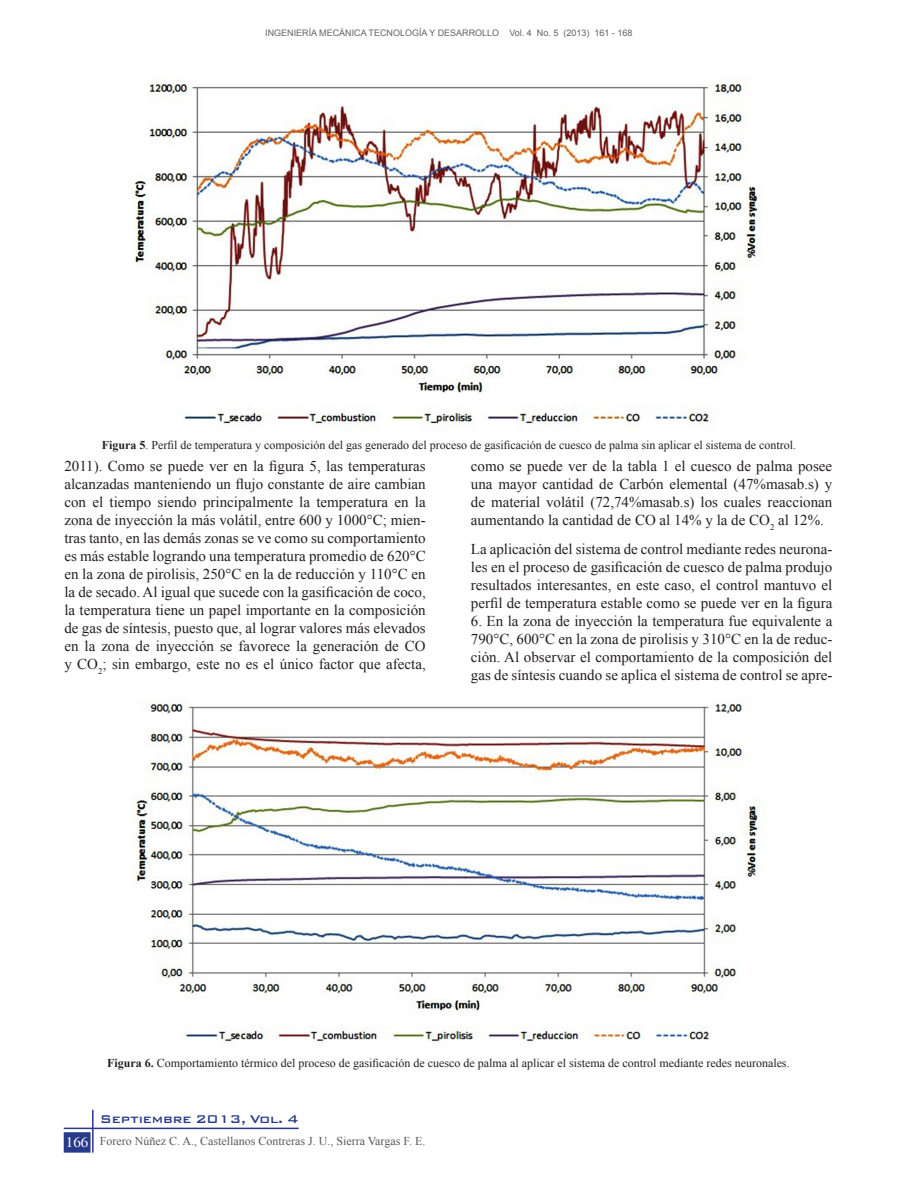
<style>
.page{position:relative;width:918px;height:1188px;background:#fff}
.page>*{position:absolute;margin:0;border:0;box-sizing:border-box;transform-origin:0 0}
.t1{font:15px/18px "Times New Roman";color:#231f20;text-align:justify}
.t2{font:500 15px "Bank Gothic BT";letter-spacing:-.01em;color:#27398a}
.t3{font:15px "Times";color:#fff}
.t4{font:12px "Times New Roman";color:#231f20}
.t5{font:12px "Times New Roman";color:#57585a}
.Normal_somim{font:9px "Arial";color:#636366}
.s1{font-weight:700}
</style>
<div class="page">
<div style="left:64px;top:1132px;width:27px;height:21px;background:#27398a;border:2px solid #27398a"></div>
<hr style="left:92px;top:1110px;width:2px;height:43px;background:#27398a">
<hr style="left:64px;top:1128px;width:235px;height:1px;background:#27398a">
<img style="left:134px;top:77px;width:628px;height:355px">
<img style="left:130px;top:700px;width:635px;height:345px">
<p class="Normal_somim" style="left:265px;top:27px;width:369px">INGENIERÍA MECÁNICA TECNOLOGÍA Y DESARROLLO Vol. 4 No. 5 (2013) 161 - 168</p>
<p class="t4" style="left:102px;top:437px;width:696px"><span class="s1">Figura 5</span>. Perfil de temperatura y composición del gas generado del proceso de gasificación de cuesco de palma sin aplicar el sistema de control.</p>
<p class="t1" style="left:64px;top:457px;width:363px">2011). Como se puede ver en la figura 5, las temperaturas alcanzadas manteniendo un flujo constante de aire cambian con el tiempo siendo principalmente la temperatura en la zona de inyección la más volátil, entre 600 y 1000°C; mien&shy;tras tanto, en las demás zonas se ve como su comportamiento es más estable logrando una temperatura promedio de 620°C en la zona de pirolisis, 250°C en la de reducción y 110°C en la de secado. Al igual que sucede con la gasificación de coco, la temperatura tiene un papel importante en la composición de gas de síntesis, puesto que, al lograr valores más elevados en la zona de inyección se favorece la generación de CO y CO<sub>2</sub>; sin embargo, este no es el único factor que afecta,</p>
<p class="t1" style="left:471px;top:457px;width:363px">como se puede ver de la tabla 1 el cuesco de palma posee una mayor cantidad de Carbón elemental (47%masab.s) y de material volátil (72,74%masab.s) los cuales reaccionan aumentando la cantidad de CO al 14% y la de CO<sub>2</sub> al 12%.</p>
<p class="t1" style="left:471px;top:540px;width:363px">La aplicación del sistema de control mediante redes neurona&shy;les en el proceso de gasificación de cuesco de palma produjo resultados interesantes, en este caso, el control mantuvo el perfil de temperatura estable como se puede ver en la figura</p>
<p class="t1" style="left:471px;top:612px;width:363px">6. En la zona de inyección la temperatura fue equivalente a 790°C, 600°C en la zona de pirolisis y 310°C en la de reduc&shy;ción. Al observar el comportamiento de la composición del gas de síntesis cuando se aplica el sistema de control se apre-</p>
<p class="t4" style="left:107px;top:1055px;width:684px"><span class="s1">Figura 6.</span> Comportamiento térmico del proceso de gasificación de cuesco de palma al aplicar el sistema de control mediante redes neuronales.</p>
<p class="t2" style="left:100px;top:1110px;width:200px">Septiembre 2013, Vol. 4</p>
<p class="t3" style="left:66px;top:1133px;width:24px">166</p>
<p class="t5" style="left:100px;top:1133px;width:327px">Forero Núñez C. A., Castellanos Contreras J. U., Sierra Vargas F. E.</p>
</div>
